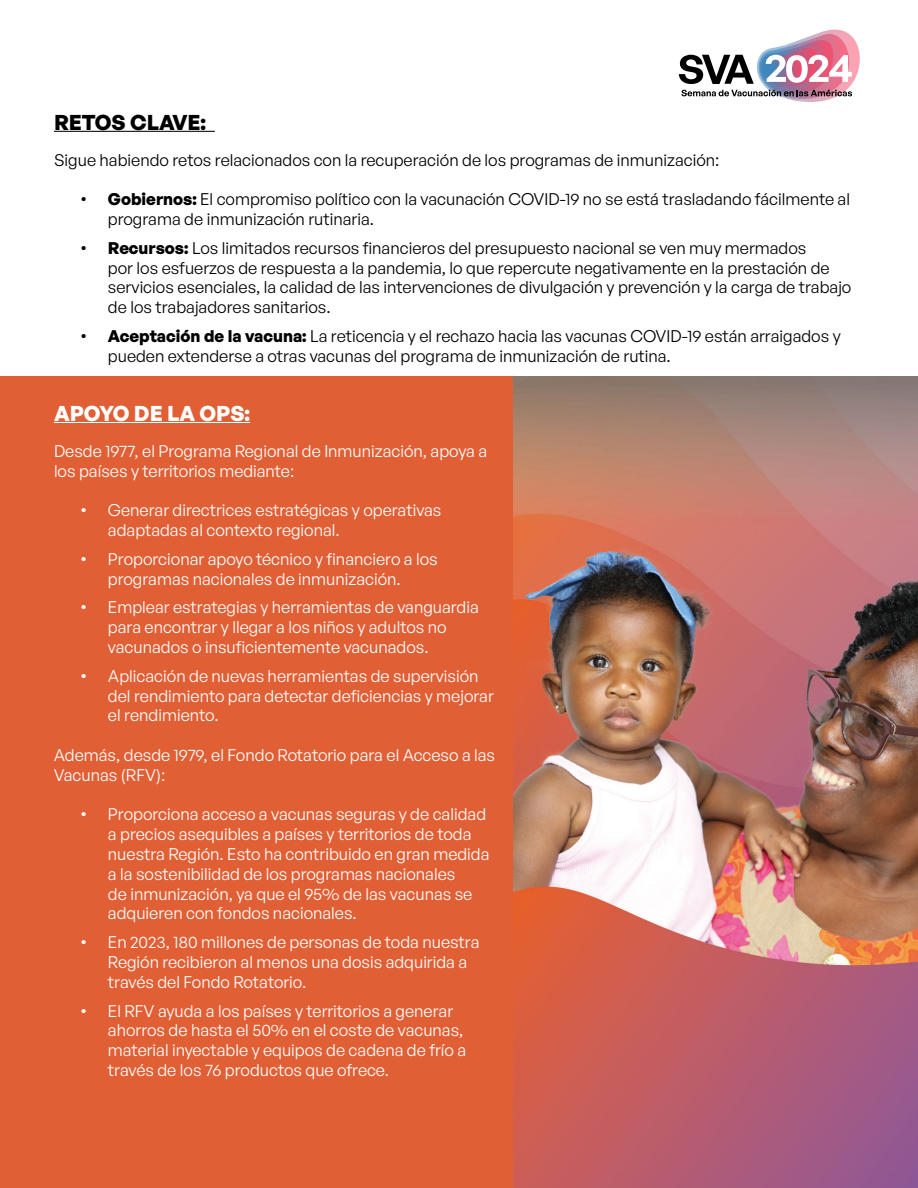
<style>
.page{position:relative;width:918px;height:1188px;background:#fff}
.page>*{position:absolute;margin:0;border:0;box-sizing:border-box;transform-origin:0 0}
.t1{font:700 21px "General Sans";color:#fff}
.t2{font:700 21px "General Sans";color:#000}
.t3{font:16.5px/19.8px "General Sans";color:#fff}
.t4{font:16.5px/19.8px "General Sans";color:#000}
.s1{font-family:"Arial"}
.s2{font-weight:700}
</style>
<div class="page">
<div style="left:0;top:376px;width:917px;height:812px;background:#e05f35"></div>
<hr style="left:54px;top:131px;width:161px;height:1px;background:#000">
<hr style="left:54px;top:422px;width:196px;height:1px;background:#fff">
<img style="left:513px;top:376px;width:405px;height:812px">
<svg style="left:679px;top:29px;width:181px;height:73px"></svg>
<p class="t2" style="left:54px;top:108px;width:154px">RETOS CLAVE:</p>
<p class="t4" style="left:54px;top:149px;width:667px">Sigue habiendo retos relacionados con la recuperación de los programas de inmunización:</p>
<p class="t4" style="left:108px;top:189px;width:744px;text-indent:-27px"><span class="s1">•</span> <span class="s2">Gobiernos:</span> El compromiso político con la vacunación COVID-19 no se está trasladando fácilmente al programa de inmunización rutinaria.</p>
<p class="t4" style="left:108px;top:238px;width:745px;text-indent:-27px"><span class="s1">•</span> <span class="s2">Recursos:</span> Los limitados recursos financieros del presupuesto nacional se ven muy mermados<br>por los esfuerzos de respuesta a la pandemia, lo que repercute negativamente en la prestación de servicios esenciales, la calidad de las intervenciones de divulgación y prevención y la carga de trabajo de los trabajadores sanitarios.</p>
<p class="t4" style="left:108px;top:326px;width:734px;text-indent:-27px"><span class="s1">•</span> <span class="s2">Aceptación de la vacuna:</span> La reticencia y el rechazo hacia las vacunas COVID-19 están arraigados y pueden extenderse a otras vacunas del programa de inmunización de rutina.</p>
<p class="t1" style="left:54px;top:400px;width:198px">APOYO DE LA OPS:</p>
<p class="t3" style="left:54px;top:441px;width:435px">Desde 1977, el Programa Regional de Inmunización, apoya a los países y territorios mediante:</p>
<p class="t3" style="left:108px;top:500px;width:335px;text-indent:-27px"><span class="s1">•</span> Generar directrices estratégicas y operativas adaptadas al contexto regional.</p>
<p class="t3" style="left:108px;top:549px;width:331px;text-indent:-27px"><span class="s1">•</span> Proporcionar apoyo técnico y financiero a los programas nacionales de inmunización.</p>
<p class="t3" style="left:108px;top:597px;width:372px;text-indent:-27px"><span class="s1">•</span> Emplear estrategias y herramientas de vanguardia para encontrar y llegar a los niños y adultos no vacunados o insuficientemente vacunados.</p>
<p class="t3" style="left:108px;top:665px;width:387px;text-indent:-27px"><span class="s1">•</span> Aplicación de nuevas herramientas de supervisión del rendimiento para detectar deficiencias y mejorar el rendimiento.</p>
<p class="t3" style="left:54px;top:745px;width:443px">Además, desde 1979, el Fondo Rotatorio para el Acceso a las<br>Vacunas (RFV):</p>
<p class="t3" style="left:108px;top:804px;width:383px;text-indent:-27px"><span class="s1">•</span> Proporciona acceso a vacunas seguras y de calidad a precios asequibles a países y territorios de toda nuestra Región. Esto ha contribuido en gran medida a la sostenibilidad de los programas nacionales<br>de inmunización, ya que el 95% de las vacunas se adquieren con fondos nacionales.</p>
<p class="t3" style="left:108px;top:932px;width:373px;text-indent:-27px"><span class="s1">•</span> En 2023, 180 millones de personas de toda nuestra<br>Región recibieron al menos una dosis adquirida a través del Fondo Rotatorio.</p>
<p class="t3" style="left:108px;top:1000px;width:360px;text-indent:-27px"><span class="s1">•</span> El RFV ayuda a los países y territorios a generar ahorros de hasta el 50% en el coste de vacunas, material inyectable y equipos de cadena de frío a través de los 76 productos que ofrece.</p>
</div>
